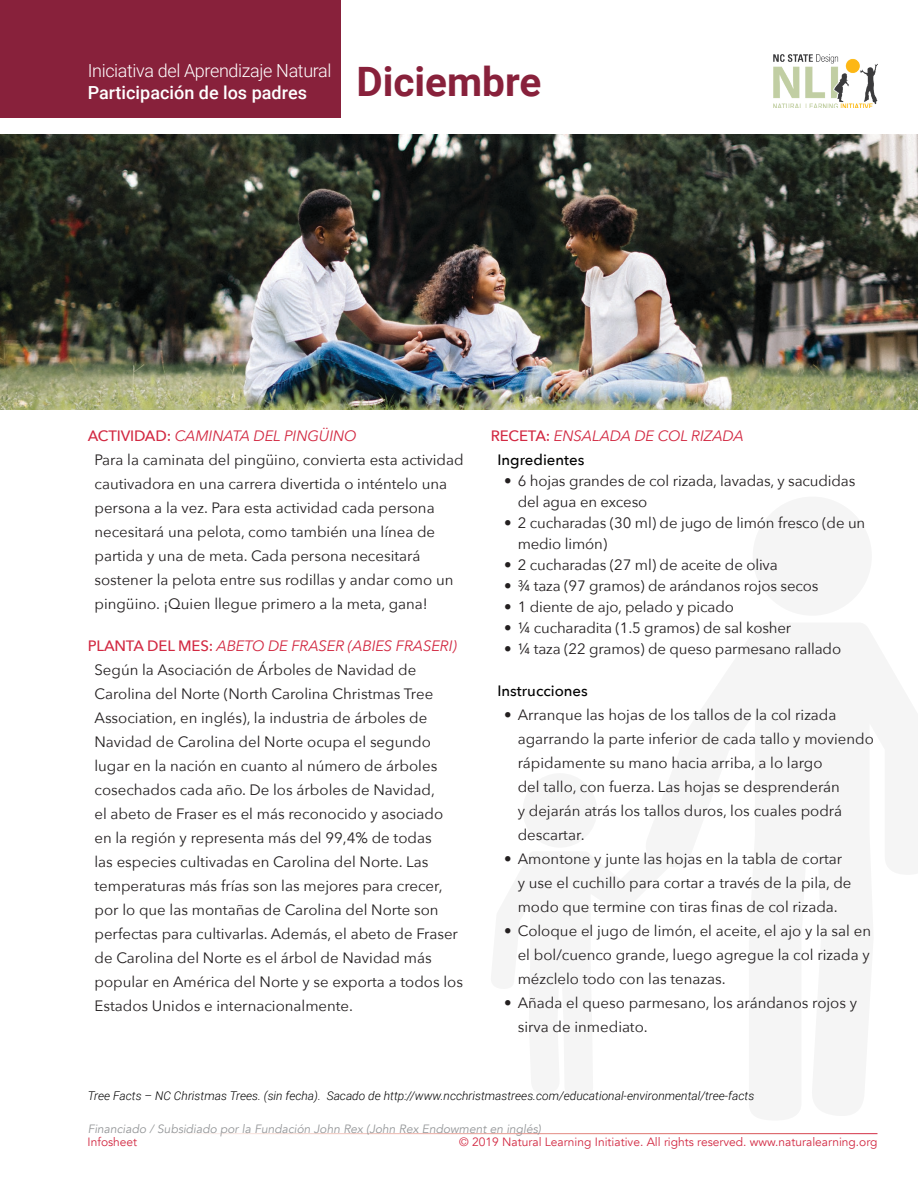
<style>
.page{position:relative;width:918px;height:1188px;background:#fff}
.page>*{position:absolute;margin:0;border:0;box-sizing:border-box;transform-origin:0 0}
.t1{font:700 40.5px "Roboto";color:#88213b}
.t2{font:300 18px "Roboto";letter-spacing:-.02em;color:#fff}
.t3{font:500 18px "Roboto";color:#fff}
.t4{font:15px/24px "Avenir Next";color:#231f20}
.t5{font:italic 15px "Avenir Next";letter-spacing:-.01em;color:#d22942}
.t6{font:500 15px "Avenir Next";color:#000}
.t7{font:italic 300 12px "Roboto";color:#000}
.t8{font:12px "Avenir";color:#d22942}
.t9{font:italic 12px "Avenir";color:#949698}
.s1{font-weight:500;font-style:normal}
</style>
<div class="page">
<div style="left:0;top:0;width:340px;height:118px;background:#88213b"></div>
<img style="left:0;top:135px;width:918px;height:275px">
<div style="left:753px;top:496px;width:119px;height:120px;background:#f5f5f5;border-radius:50%"></div>
<div style="left:523px;top:773px;width:74px;height:75px;background:#f5f5f5;border-radius:50%"></div>
<img style="left:773px;top:54px;width:105px;height:54px">
<p class="t2" style="left:88px;top:58px;width:245px">Iniciativa del Aprendizaje Natural</p>
<p class="t3" style="left:88px;top:80px;width:221px">Participación de los padres</p>
<p class="t1" style="left:356px;top:53px;width:186px">Diciembre</p>
<p class="t5" style="left:88px;top:424px;width:270px"><span class="s1">ACTIVIDAD:</span> CAMINATA DEL PINGÜINO</p>
<p class="t4" style="left:94px;top:448px;width:371px">Para la caminata del pingüino, convierta esta actividad cautivadora en una carrera divertida o inténtelo una persona a la vez. Para esta actividad cada persona necesitará una pelota, como también una línea de partida y una de meta. Cada persona necesitará sostener la pelota entre sus rodillas y andar como un pingüino. ¡Quien llegue primero a la meta, gana!</p>
<p class="t5" style="left:88px;top:634px;width:371px"><span class="s1">PLANTA DEL MES:</span> ABETO DE FRASER (ABIES FRASERI)</p>
<p class="t4" style="left:94px;top:658px;width:370px">Según la Asociación de Árboles de Navidad de Carolina del Norte (North Carolina Christmas Tree Association, en inglés), la industria de árboles de Navidad de Carolina del Norte ocupa el segundo lugar en la nación en cuanto al número de árboles cosechados cada año. De los árboles de Navidad,<br>el abeto de Fraser es el más reconocido y asociado en la región y representa más del 99,4% de todas<br>las especies cultivadas en Carolina del Norte. Las temperaturas más frías son las mejores para crecer, por lo que las montañas de Carolina del Norte son perfectas para cultivarlas. Además, el abeto de Fraser de Carolina del Norte es el árbol de Navidad más popular en América del Norte y se exporta a todos los Estados Unidos e internacionalmente.</p>
<p class="t5" style="left:491px;top:424px;width:255px"><span class="s1">RECETA:</span> ENSALADA DE COL RIZADA</p>
<p class="t6" style="left:497px;top:447px;width:88px">Ingredientes</p>
<p class="t4" style="left:518px;top:470px;width:339px;line-height:21px;text-indent:-14px">• 6 hojas grandes de col rizada, lavadas, y sacudidas del agua en exceso</p>
<p class="t4" style="left:518px;top:512px;width:349px;line-height:21px;text-indent:-14px">• 2 cucharadas (30 ml) de jugo de limón fresco (de un medio limón)</p>
<p class="t4" style="left:504px;top:553px;width:275px">• 2 cucharadas (27 ml) de aceite de oliva</p>
<p class="t4" style="left:504px;top:574px;width:316px">• ¾ taza (97 gramos) de arándanos rojos secos</p>
<p class="t4" style="left:504px;top:595px;width:231px">• 1 diente de ajo, pelado y picado</p>
<p class="t4" style="left:504px;top:616px;width:289px">• ¼ cucharadita (1.5 gramos) de sal kosher</p>
<p class="t4" style="left:504px;top:637px;width:338px">• ¼ taza (22 gramos) de queso parmesano rallado</p>
<p class="t6" style="left:497px;top:678px;width:92px">Instrucciones</p>
<p class="t4" style="left:518px;top:703px;width:358px;text-indent:-14px">• Arranque las hojas de los tallos de la col rizada agarrando la parte inferior de cada tallo y moviendo rápidamente su mano hacia arriba, a lo largo<br>del tallo, con fuerza. Las hojas se desprenderán<br>y dejarán atrás los tallos duros, los cuales podrá descartar.</p>
<p class="t4" style="left:518px;top:847px;width:335px;text-indent:-14px">• Amontone y junte las hojas en la tabla de cortar y use el cuchillo para cortar a través de la pila, de modo que termine con tiras finas de col rizada.</p>
<p class="t4" style="left:518px;top:919px;width:355px;text-align:justify;text-indent:-14px">• Coloque el jugo de limón, el aceite, el ajo y la sal en el bol/cuenco grande, luego agregue la col rizada y mézclelo todo con las tenazas.</p>
<p class="t4" style="left:518px;top:991px;width:341px;text-indent:-14px">• Añada el queso parmesano, los arándanos rojos y sirva de inmediato.</p>
<p class="t7" style="left:88px;top:1088px;width:668px">Tree Facts – NC Christmas Trees. (sin fecha). Sacado de http://www.ncchristmastrees.com/educational-environmental/tree-facts</p>
<p class="t9" style="left:88px;top:1121px;width:455px">Financiado / Subsidiado por la Fundación John Rex (John Rex Endowment en inglés)</p>
<p class="t8" style="left:88px;top:1135px;width:51px">Infosheet</p>
<p class="t8" style="left:459px;top:1135px;width:420px">© 2019 Natural Learning Initiative. All rights reserved. www.naturalearning.org</p>
</div>
